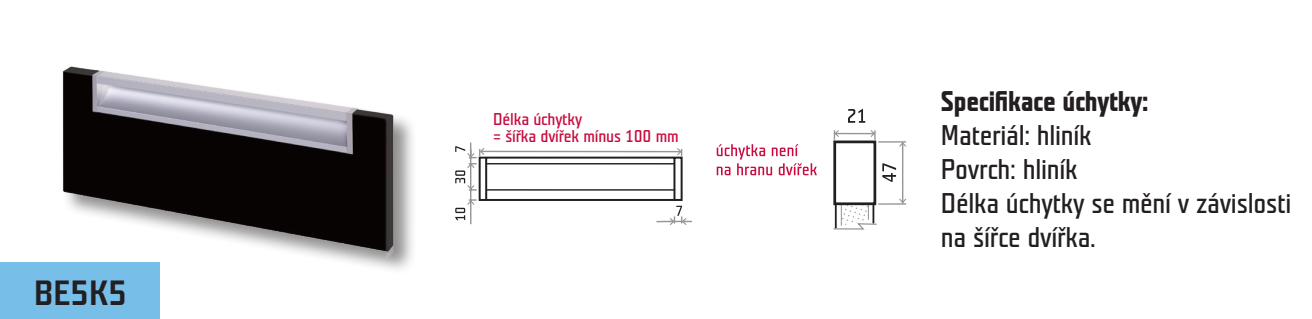
<style>
.page{position:relative;width:1312px;height:319px;background:#fff}
.page>*{position:absolute;margin:0;border:0;box-sizing:border-box;transform-origin:0 0}
.t1{font:35px "Teuton Fett";letter-spacing:.005em;color:#231f20}
.t2{font:28.5px/34.2px "Teuton Normal";letter-spacing:-.01em;color:#231f20}
.t3{font:700 28.5px "Teuton Normal";letter-spacing:-.01em;color:#231f20}
.t4{font:17px "Teuton Normal";letter-spacing:-.01em;color:#c80b3e}
</style>
<div class="page">
<div style="left:0;top:263px;width:159px;height:56px;background:#77bee9"></div>
<div style="left:62px;top:66px;width:355px;height:212px;background:#231f20;opacity:.5"></div>
<img style="left:44px;top:66px;width:368px;height:199px">
<svg style="left:848px;top:109px;width:17px;height:14px"></svg>
<svg style="left:833px;top:130px;width:74px;height:100px"></svg>
<svg style="left:716px;top:144px;width:100px;height:31px"></svg>
<hr style="left:470px;top:143px;width:1px;height:81px;background:#939598">
<svg style="left:455px;top:146px;width:237px;height:79px"></svg>
<p class="t1" style="left:34px;top:275px;width:94px">BE5K5</p>
<p class="t4" style="left:493px;top:111px;width:90px">Délka úchytky</p>
<p class="t4" style="left:493px;top:128px;width:187px">= šířka dvířek mínus 100 mm</p>
<p class="t3" style="left:940px;top:86px;width:209px">Specifikace úchytky:</p>
<p class="t2" style="left:940px;top:119px;width:152px">Materiál: hliník</p>
<p class="t2" style="left:940px;top:153px;width:138px">Povrch: hliník</p>
<p class="t2" style="left:940px;top:187px;width:352px">Délka úchytky se mění v závislosti na šířce dvířka.</p>
</div>
